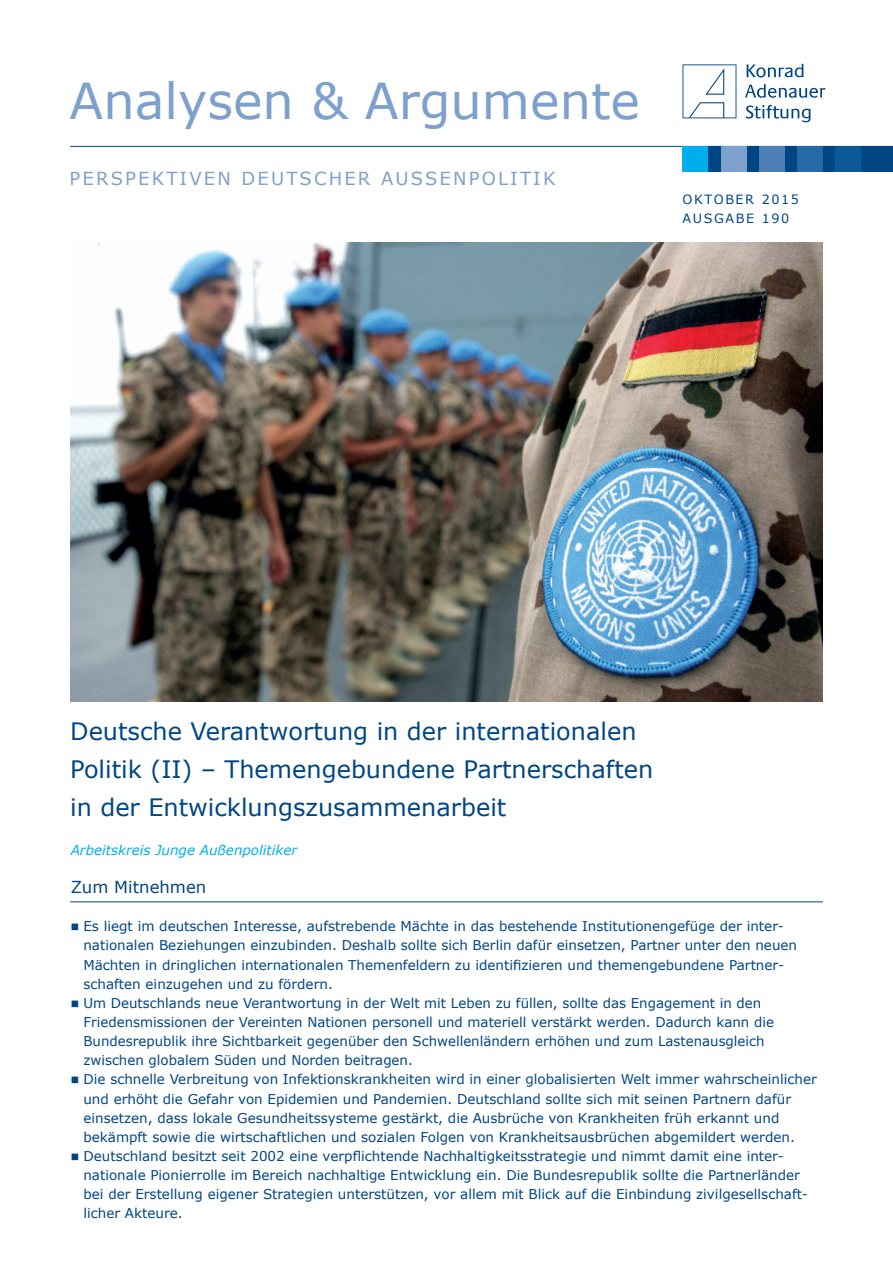
<style>
.page{position:relative;width:893px;height:1263px;background:#fff}
.page>*{position:absolute;margin:0;border:0;box-sizing:border-box;transform-origin:0 0}
.Head_18_bold{font:49.5px "Verdana";color:#7da0cc}
.AA_Head_18{font:24px/38.2px "Verdana";color:#004684}
.Head_18_Versal{font:18px "Verdana";letter-spacing:.12em;color:#7da0cc}
.AA_Head_SUB_11{font:16.5px "Verdana";color:#004684}
.AA_Fließtext{font:13.5px/19.2px "Verdana";color:#004684}
.Fließtext_9_blau{font:13.5px/19.2px "Verdana";color:#004684}
.AA_Fließtext_kursiv{font:italic 13.5px "Verdana";color:#00aeef}
.ZÜ_Versal_bold{font:12.75px "Verdana";letter-spacing:.125em;color:#004684}
</style>
<div class="page">
<hr style="left:70px;top:146px;width:823px;height:1px;background:#004684">
<div style="left:682px;top:146px;width:211px;height:26px;background:#004684"></div>
<div style="left:836px;top:146px;width:25px;height:26px;background:#0b5997"></div>
<div style="left:797px;top:146px;width:26px;height:26px;background:#246aa7"></div>
<div style="left:759px;top:146px;width:25px;height:26px;background:#4e80b6"></div>
<div style="left:721px;top:146px;width:25px;height:26px;background:#7da0cc"></div>
<div style="left:682px;top:146px;width:26px;height:26px;background:#00aeef"></div>
<svg style="left:682px;top:64px;width:54px;height:54px"></svg>
<svg style="left:747px;top:64px;width:56px;height:13px"></svg>
<svg style="left:745px;top:84px;width:80px;height:14px"></svg>
<svg style="left:746px;top:105px;width:64px;height:17px"></svg>
<hr style="left:70px;top:901px;width:753px;height:1px;background:#004684">
<img style="left:70px;top:242px;width:753px;height:460px">
<p class="Head_18_bold" style="left:70px;top:67px;width:572px">Analysen &amp; Argumente</p>
<p class="Head_18_Versal" style="left:70px;top:166px;width:487px">PERSPEKTIVEN DEUTSCHER AUSSENPOLITIK</p>
<p class="ZÜ_Versal_bold" style="left:682px;top:191px;width:118px">OKTOBER 2015</p>
<p class="ZÜ_Versal_bold" style="left:682px;top:210px;width:108px">AUSGABE 190</p>
<p class="AA_Head_18" style="left:70px;top:712px;width:585px">Deutsche Verantwortung in der internationalen<br>Politik (II) – Themengebundene Partnerschaften in der Entwicklungszusammenarbeit</p>
<p class="AA_Fließtext_kursiv" style="left:71px;top:840px;width:228px">Arbeitskreis Junge Außenpolitiker</p>
<p class="AA_Head_SUB_11" style="left:71px;top:876px;width:137px">Zum Mitnehmen</p>
<p class="Fließtext_9_blau" style="left:83px;top:917px;width:715px;text-indent:-13px">■ Es liegt im deutschen Interesse, aufstrebende Mächte in das bestehende Institutionengefüge der inter&shy;nationalen Beziehungen einzubinden. Deshalb sollte sich Berlin dafür einsetzen, Partner unter den neuen Mächten in dringlichen internationalen Themenfeldern zu identifizieren und themengebundene Partner&shy;schaften einzugehen und zu fördern.</p>
<p class="AA_Fließtext" style="left:83px;top:993px;width:692px;text-indent:-13px">■ Um Deutschlands neue Verantwortung in der Welt mit Leben zu füllen, sollte das Engagement in den Friedensmissionen der Vereinten Nationen personell und materiell verstärkt werden. Dadurch kann die Bundesrepublik ihre Sichtbarkeit gegenüber den Schwellenländern erhöhen und zum Lastenausgleich zwischen globalem Süden und Norden beitragen.</p>
<p class="AA_Fließtext" style="left:83px;top:1070px;width:735px;text-indent:-13px">■ Die schnelle Verbreitung von Infektionskrankheiten wird in einer globalisierten Welt immer wahrscheinlicher und erhöht die Gefahr von Epidemien und Pandemien. Deutschland sollte sich mit seinen Partnern dafür einsetzen, dass lokale Gesundheitssysteme gestärkt, die Ausbrüche von Krankheiten früh erkannt und bekämpft sowie die wirtschaftlichen und sozialen Folgen von Krankheitsausbrüchen abgemildert werden.</p>
<p class="AA_Fließtext" style="left:83px;top:1146px;width:726px;text-indent:-13px">■ Deutschland besitzt seit 2002 eine verpflichtende Nachhaltigkeitsstrategie und nimmt damit eine inter&shy;nationale Pionierrolle im Bereich nachhaltige Entwicklung ein. Die Bundesrepublik sollte die Partnerländer bei der Erstellung eigener Strategien unterstützen, vor allem mit Blick auf die Einbindung zivilgesellschaft&shy;licher Akteure.</p>
</div>
